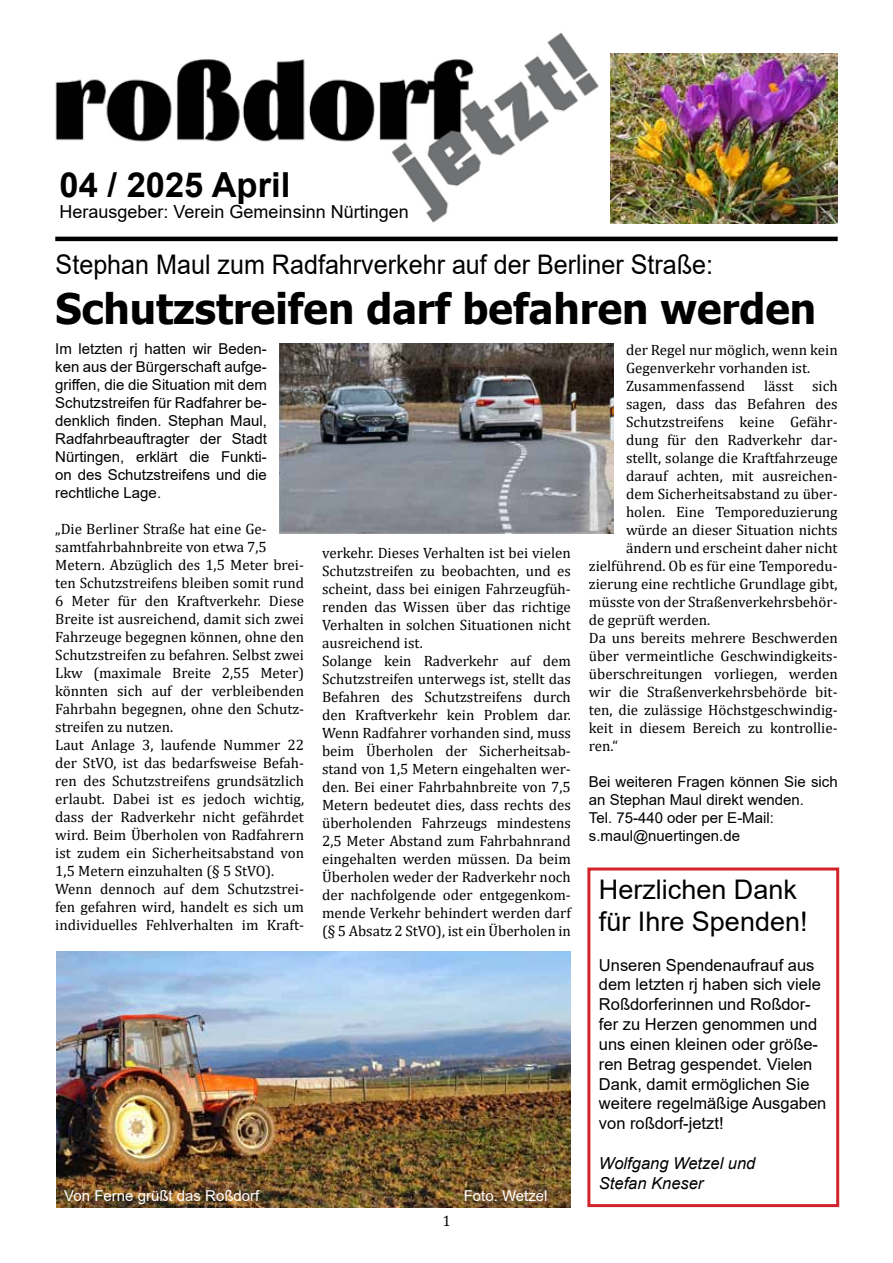
<style>
.page{position:relative;width:893px;height:1263px;background:#fff}
.page>*{position:absolute;margin:0;border:0;box-sizing:border-box;transform-origin:0 0}
.t1{font:700 42px "Tahoma";color:#000}
.t2{font:700 34.5px "Arial";color:#000}
.t3{font:27px "Arial";color:#000;scale:.93 1}
.t4{font:27px/32.4px "Arial";color:#000}
.t5{font:18px "Arial";color:#000}
.t6{font:16.5px/19.8px "Arial";color:#000}
.t7{font:italic 16.5px/19.8px "Arial";color:#000}
.t8{font:15px/18px "Cambria";color:#000}
.t9{font:15px/18px "Arial";color:#000;text-align:justify}
.t10{font:15px "Arial";color:#fff}
</style>
<div class="page">
<hr style="left:55px;top:237px;width:783px;height:4px;background:#000">
<img style="left:55px;top:32px;width:544px;height:190px">
<div style="left:587px;top:867px;width:252px;height:340px;border:3px solid #d2232a"></div>
<img style="left:610px;top:53px;width:228px;height:171px">
<img style="left:280px;top:343px;width:333px;height:190px">
<img style="left:56px;top:952px;width:514px;height:255px">
<h2 class="t2" style="left:60px;top:160px;width:232px">04 / 2025 April</h2>
<p class="t5" style="left:60px;top:200px;width:351px">Herausgeber: Verein Gemeinsinn Nürtingen</p>
<h3 class="t3" style="left:56px;top:246px;width:708px">Stephan Maul zum Radfahrverkehr auf der Berliner Straße:</h3>
<h1 class="t1" style="left:56px;top:279px;width:762px">Schutzstreifen darf befahren werden</h1>
<p class="t9" style="left:55px;top:340px;width:213px">Im letzten rj hatten wir Beden&shy;ken aus der Bürgerschaft aufge&shy;griffen, die die Situation mit dem Schutzstreifen für Radfahrer be&shy;denklich finden. Stephan Maul, Radfahrbeauftragter der Stadt Nürtingen, erklärt die Funkti&shy;on des Schutzstreifens und die rechtliche Lage.</p>
<p class="t8" style="left:55px;top:520px;width:250px">„Die Berliner Straße hat eine Ge&shy;samtfahrbahnbreite von etwa 7,5<br>Metern. Abzüglich des 1,5 Meter brei&shy;ten Schutzstreifens bleiben somit rund 6 Meter für den Kraftverkehr. Diese Breite ist ausreichend, damit sich zwei Fahrzeuge begegnen können, ohne den Schutzstreifen zu befahren. Selbst zwei Lkw (maximale Breite 2,55 Meter) könnten sich auf der verbleibenden Fahrbahn begegnen, ohne den Schutz&shy;streifen zu nutzen.<br>Laut Anlage 3, laufende Nummer 22 der StVO, ist das bedarfsweise Befah&shy;ren des Schutzstreifens grundsätzlich erlaubt. Dabei ist es jedoch wichtig, dass der Radverkehr nicht gefährdet wird. Beim Überholen von Radfahrern ist zudem ein Sicherheitsabstand von 1,5 Metern einzuhalten (§ 5 StVO).<br>Wenn dennoch auf dem Schutzstrei&shy;fen gefahren wird, handelt es sich um individuelles Fehlverhalten im Kraft-</p>
<p class="t8" style="left:626px;top:341px;width:213px">der Regel nur möglich, wenn kein<br>Gegenverkehr vorhanden ist.<br>Zusammenfassend</p>
<p class="t8" style="left:764px;top:377px;width:31px">lässt</p>
<p class="t8" style="left:812px;top:377px;width:27px">sich</p>
<p class="t8" style="left:626px;top:395px;width:213px">sagen, dass das Befahren des</p>
<p class="t8" style="left:626px;top:413px;width:213px">Schutzstreifens keine Gefähr-</p>
<p class="t8" style="left:626px;top:431px;width:213px">dung für den Radverkehr dar-</p>
<p class="t8" style="left:626px;top:449px;width:213px">stellt, solange die Kraftfahrzeuge</p>
<p class="t8" style="left:626px;top:467px;width:213px">darauf achten, mit ausreichen-</p>
<p class="t8" style="left:626px;top:485px;width:213px">dem Sicherheitsabstand zu über-</p>
<p class="t8" style="left:626px;top:503px;width:213px">holen. Eine Temporeduzierung</p>
<p class="t8" style="left:626px;top:521px;width:213px">würde an dieser Situation nichts</p>
<p class="t8" style="left:626px;top:539px;width:213px">ändern und erscheint daher nicht</p>
<p class="t8" style="left:589px;top:557px;width:250px">zielführend. Ob es für eine Temporedu-</p>
<p class="t8" style="left:589px;top:575px;width:250px">zierung eine rechtliche Grundlage gibt,</p>
<p class="t8" style="left:589px;top:593px;width:250px">müsste von der Straßenverkehrsbehör-</p>
<p class="t8" style="left:589px;top:611px;width:123px">de geprüft werden.</p>
<p class="t8" style="left:589px;top:629px;width:250px">Da uns bereits mehrere Beschwerden</p>
<p class="t8" style="left:589px;top:647px;width:250px">über vermeintliche Geschwindigkeits-</p>
<p class="t8" style="left:589px;top:665px;width:250px">überschreitungen vorliegen, werden</p>
<p class="t8" style="left:589px;top:683px;width:250px">wir die Straßenverkehrsbehörde bit-</p>
<p class="t8" style="left:589px;top:701px;width:250px">ten, die zulässige Höchstgeschwindig-</p>
<p class="t8" style="left:589px;top:719px;width:250px">keit in diesem Bereich zu kontrollie-</p>
<p class="t8" style="left:589px;top:737px;width:31px">ren.“</p>
<p class="t9" style="left:589px;top:773px;width:250px;text-align:left">Bei weiteren Fragen können Sie sich an Stephan Maul direkt wenden.<br>Tel. 75-440 oder per E-Mail: s.maul@nuertingen.de</p>
<h3 class="t4" style="left:599px;top:873px;width:210px">Herzlichen Dank für Ihre Spenden!</h3>
<p class="t6" style="left:599px;top:955px;width:229px">Unseren Spendenaufrauf aus dem letzten rj haben sich viele<br>Roßdorferinnen und Roßdor&shy;fer zu Herzen genommen und uns einen kleinen oder größe&shy;ren Betrag gespendet. Vielen<br>Dank, damit ermöglichen Sie weitere regelmäßige Ausgaben von roßdorf-jetzt!</p>
<p class="t7" style="left:599px;top:1153px;width:158px">Wolfgang Wetzel und<br>Stefan Kneser</p>
<p class="t8" style="left:322px;top:543px;width:250px">verkehr. Dieses Verhalten ist bei vielen Schutzstreifen zu beobachten, und es scheint, dass bei einigen Fahrzeugfüh&shy;renden das Wissen über das richtige Verhalten in solchen Situationen nicht ausreichend ist.<br>Solange kein Radverkehr auf dem Schutzstreifen unterwegs ist, stellt das Befahren des Schutzstreifens durch den Kraftverkehr kein Problem dar.<br>Wenn Radfahrer vorhanden sind, muss beim Überholen der Sicherheitsab&shy;stand von 1,5 Metern eingehalten wer&shy;den. Bei einer Fahrbahnbreite von 7,5<br>Metern bedeutet dies, dass rechts des überholenden Fahrzeugs mindestens 2,5 Meter Abstand zum Fahrbahnrand eingehalten werden müssen. Da beim Überholen weder der Radverkehr noch der nachfolgende oder entgegenkom&shy;mende Verkehr behindert werden darf (§ 5 Absatz 2 StVO), ist ein Überholen in</p>
<p class="t10" style="left:64px;top:1185px;width:197px">Von Ferne grüßt das Roßdorf</p>
<p class="t10" style="left:464px;top:1185px;width:85px">Foto. Wetzel</p>
<p class="t8" style="left:442px;top:1211px;width:10px">1</p>
</div>
